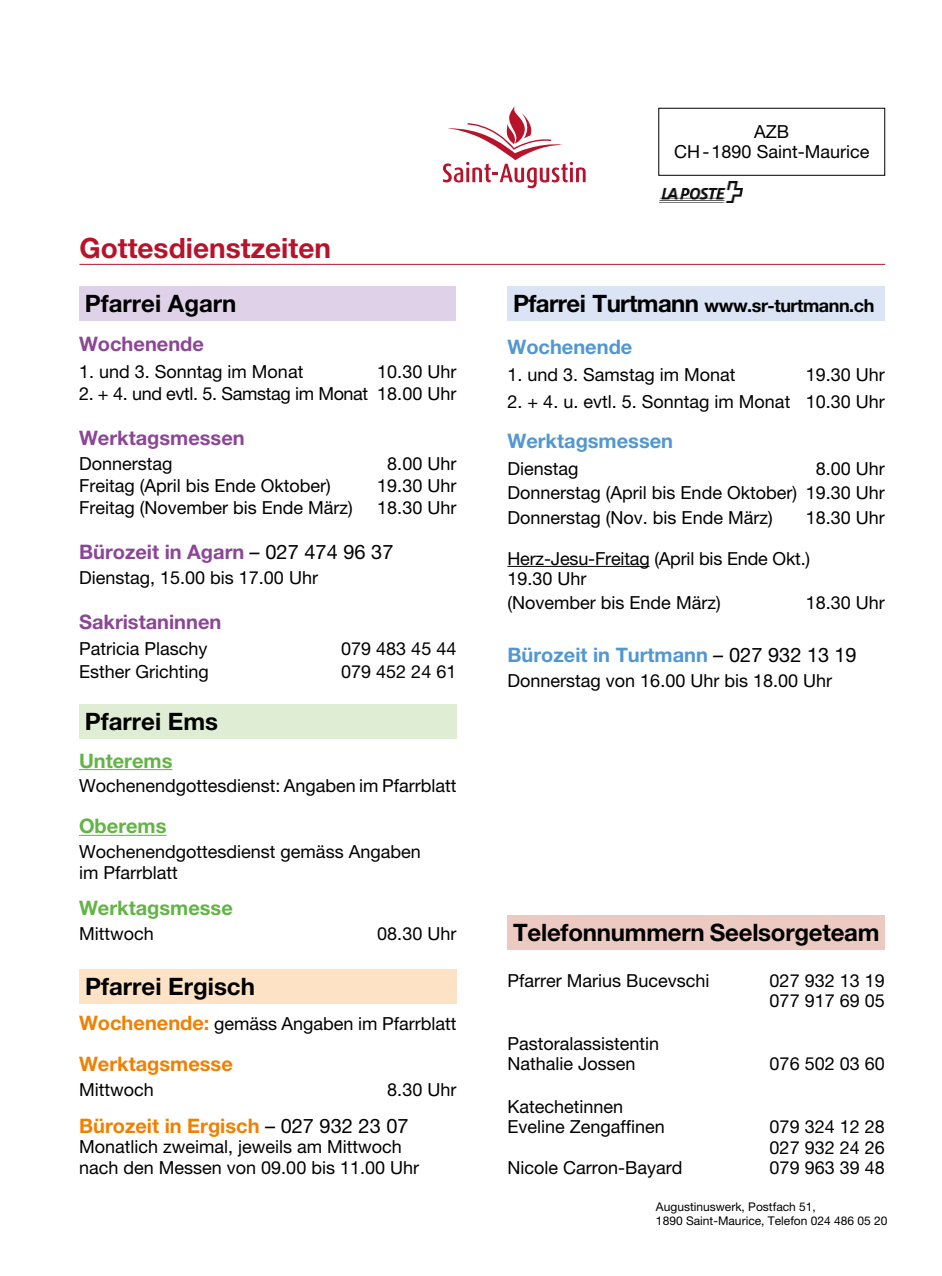
<style>
.page{position:relative;width:942px;height:1276px;background:#fff}
.page>*{position:absolute;margin:0;border:0;box-sizing:border-box;transform-origin:0 0}
.t1{font:700 28px "Helvetica Neue LT Pro";color:#b7142c}
.t2{font:700 24px "Helvetica Neue LT Pro";color:#000}
.t3{font:700 20px "Helvetica Neue LT Pro";color:#8b4695}
.t4{font:700 20px "Helvetica Neue LT Pro";color:#5197d2}
.t5{font:700 20px "Helvetica Neue LT Pro";color:#f08000}
.t6{font:700 20px "Helvetica Neue LT Pro";color:#62b445}
.t7{font:18px/20.4px "Helvetica Neue LT Pro";color:#000}
.t8{font:18px "Helvetica Neue LT Pro";letter-spacing:-.02em;color:#000}
.t9{font:700 18px "Helvetica Neue LT Pro";letter-spacing:-.025em;color:#000}
.t10{font:12px/14px "Helvetica Neue LT Pro";color:#000}
.s1{font-weight:400;font-style:italic;color:#000}
.s2{font-weight:400;color:#000}
.s3{font-weight:700;font-size:20px;color:#f08000}
.s4{font-size:24px}
</style>
<div class="page">
<hr style="left:79px;top:769px;width:93px;height:1px;background:#62b445">
<hr style="left:79px;top:835px;width:87px;height:1px;background:#62b445">
<div style="left:79px;top:286px;width:376px;height:34px;background:#dfd1e8"></div>
<div style="left:79px;top:704px;width:377px;height:34px;background:#dfedd4"></div>
<hr style="left:507px;top:566px;width:142px;height:1px;background:#000">
<div style="left:507px;top:916px;width:377px;height:34px;background:#ecc9c1"></div>
<hr style="left:79px;top:264px;width:805px;height:1px;background:#b7142c">
<div style="left:658px;top:108px;width:226px;height:68px;border:1px solid #000"></div>
<img style="left:659px;top:182px;width:83px;height:21px">
<div style="left:507px;top:286px;width:377px;height:34px;background:#dae4f5"></div>
<div style="left:79px;top:969px;width:377px;height:34px;background:#fde2c6"></div>
<svg style="left:442px;top:105px;width:143px;height:83px"></svg>
<h1 class="t1" style="left:79px;top:231px;width:253px">Gottesdienstzeiten</h1>
<h2 class="t2" style="left:85px;top:288px;width:153px">Pfarrei Agarn</h2>
<p class="t3" style="left:79px;top:331px;width:126px">Wochenende</p>
<p class="t7" style="left:79px;top:361px;width:226px">1. und 3. Sonntag im Monat</p>
<p class="t7" style="left:377px;top:361px;width:81px">10.30 Uhr</p>
<p class="t8" style="left:79px;top:383px;width:379px">2. + 4. und evtl. 5. Samstag im Monat 18.00 Uhr</p>
<p class="t3" style="left:79px;top:425px;width:167px">Werktagsmessen</p>
<p class="t7" style="left:79px;top:453px;width:95px">Donnerstag</p>
<p class="t7" style="left:387px;top:453px;width:71px">8.00 Uhr</p>
<p class="t7" style="left:79px;top:475px;width:253px">Freitag (April bis Ende Oktober)</p>
<p class="t7" style="left:377px;top:475px;width:81px">19.30 Uhr</p>
<p class="t7" style="left:79px;top:497px;width:275px">Freitag (November bis Ende März)</p>
<p class="t7" style="left:377px;top:497px;width:81px">18.30 Uhr</p>
<p class="t3" style="left:79px;top:539px;width:316px">Bürozeit in Agarn <span class="s1">–</span> <span class="s2">027 474 96 37</span></p>
<p class="t7" style="left:79px;top:567px;width:240px">Dienstag, 15.00 bis 17.00 Uhr</p>
<p class="t3" style="left:79px;top:609px;width:144px">Sakristaninnen</p>
<p class="t7" style="left:79px;top:638px;width:130px">Patricia Plaschy</p>
<p class="t7" style="left:341px;top:638px;width:117px">079 483 45 44</p>
<p class="t7" style="left:79px;top:661px;width:131px">Esther Grichting</p>
<p class="t7" style="left:341px;top:661px;width:117px">079 452 24 61</p>
<h2 class="t2" style="left:85px;top:706px;width:135px">Pfarrei Ems</h2>
<p class="t6" style="left:79px;top:748px;width:95px">Unterems</p>
<p class="t7" style="left:79px;top:775px;width:379px">Wochenendgottesdienst: Angaben im Pfarrblatt</p>
<p class="t6" style="left:79px;top:814px;width:89px">Oberems</p>
<p class="t7" style="left:79px;top:841px;width:343px">Wochenendgottesdienst gemäss Angaben im Pfarrblatt</p>
<p class="t6" style="left:79px;top:896px;width:155px">Werktagsmesse</p>
<p class="t7" style="left:79px;top:923px;width:76px">Mittwoch</p>
<p class="t7" style="left:377px;top:923px;width:81px">08.30 Uhr</p>
<h2 class="t2" style="left:85px;top:972px;width:171px">Pfarrei Ergisch</h2>
<p class="t7" style="left:79px;top:1013px;width:379px"><span class="s3">Wochenende:</span> gemäss Angaben im Pfarrblatt</p>
<p class="t5" style="left:79px;top:1052px;width:155px">Werktagsmesse</p>
<p class="t7" style="left:79px;top:1079px;width:76px">Mittwoch</p>
<p class="t7" style="left:387px;top:1079px;width:71px">8.30 Uhr</p>
<p class="t5" style="left:79px;top:1113px;width:331px">Bürozeit in Ergisch <span class="s2">– 027 932 23 07</span></p>
<p class="t7" style="left:79px;top:1136px;width:341px">Monatlich zweimal, jeweils am Mittwoch nach den Messen von 09.00 bis 11.00 Uhr</p>
<p class="t7" style="left:673px;top:122px;width:197px;text-align:center">AZB<br>CH-1890 Saint-Maurice</p>
<p class="t9" style="left:513px;top:294px;width:362px"><span class="s4">Pfarrei Turtmann</span> www.sr-turtmann.ch</p>
<p class="t4" style="left:507px;top:334px;width:126px">Wochenende</p>
<p class="t7" style="left:507px;top:364px;width:229px">1. und 3. Samstag im Monat</p>
<p class="t7" style="left:805px;top:364px;width:81px">19.30 Uhr</p>
<p class="t7" style="left:507px;top:391px;width:379px">2. + 4. u. evtl. 5. Sonntag im Monat 10.30 Uhr</p>
<p class="t4" style="left:507px;top:429px;width:167px">Werktagsmessen</p>
<p class="t7" style="left:507px;top:458px;width:73px">Dienstag</p>
<p class="t7" style="left:507px;top:456px;width:379px;line-height:24.4px;text-align:justify;text-indent:308px">8.00 Uhr Donnerstag (April bis Ende Oktober) 19.30 Uhr Donnerstag (Nov. bis Ende März)</p>
<p class="t7" style="left:805px;top:507px;width:81px">18.30 Uhr</p>
<p class="t7" style="left:507px;top:548px;width:304px">Herz-Jesu-Freitag (April bis Ende Okt.)<br>19.30 Uhr</p>
<p class="t7" style="left:507px;top:592px;width:215px">(November bis Ende März)</p>
<p class="t7" style="left:805px;top:592px;width:81px">18.30 Uhr</p>
<p class="t4" style="left:507px;top:643px;width:350px">Bürozeit in Turtmann <span class="s1">–</span> <span class="s2">027 932 13 19</span></p>
<p class="t7" style="left:507px;top:670px;width:326px">Donnerstag von 16.00 Uhr bis 18.00 Uhr</p>
<h2 class="t2" style="left:513px;top:918px;width:368px">Telefonnummern Seelsorgeteam</h2>
<p class="t7" style="left:507px;top:969px;width:203px">Pfarrer Marius Bucevschi</p>
<p class="t7" style="left:769px;top:969px;width:117px">027 932 13 19<br>077 917 69 05</p>
<p class="t7" style="left:507px;top:1032px;width:153px">Pastoralassistentin<br>Nathalie Jossen</p>
<p class="t7" style="left:769px;top:1053px;width:117px">076 502 03 60</p>
<p class="t7" style="left:507px;top:1096px;width:159px">Katechetinnen<br>Eveline Zengaffinen</p>
<p class="t7" style="left:769px;top:1116px;width:117px">079 324 12 28<br>027 932 24 26</p>
<p class="t7" style="left:507px;top:1157px;width:176px">Nicole Carron-Bayard</p>
<p class="t7" style="left:769px;top:1157px;width:117px">079 963 39 48</p>
<p class="t10" style="left:655px;top:1200px;width:233px">Augustinuswerk, Postfach 51,<br>1890 Saint-Maurice, Telefon 024 486 05 20</p>
</div>
